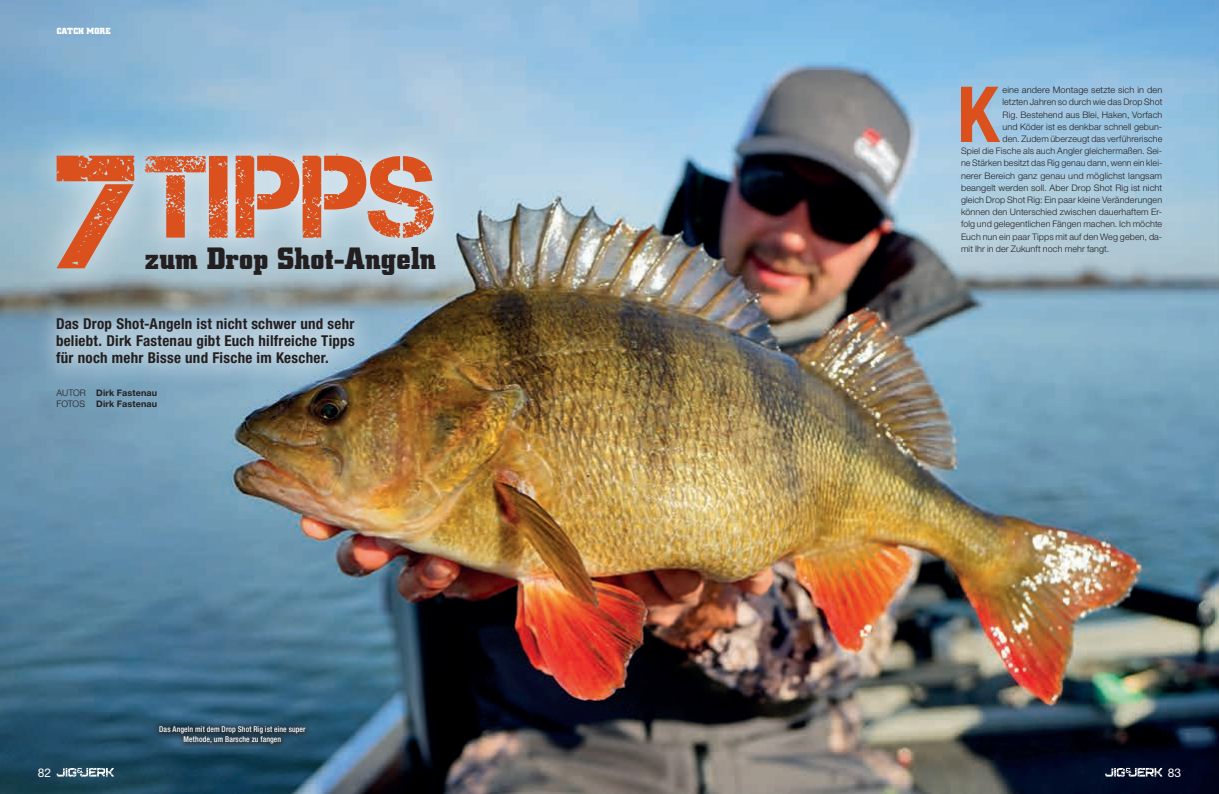
<style>
.page{position:relative;width:1219px;height:794px;background:#fff}
.page>*{position:absolute;margin:0;border:0;box-sizing:border-box;transform-origin:0 0}
.t1{font:116.6px "Captureit";letter-spacing:-.005em;color:#da511d}
.t2{font:700 condensed 77.3px "Helvetica Neue LT Std";color:#da511d}
.t3{font:700 31.3px "Square Slabserif 711 BT";letter-spacing:-.005em;color:#231f20}
.t4{font:700 condensed 15px/17px "Helvetica Neue LT Std";letter-spacing:.015em;color:#231f20;text-align:justify}
.t5{font:12px "Helvetica Neue LT Std";color:#fff}
.t6{font:300 9px "Helvetica Neue LT Std";letter-spacing:.01em;color:#231f20}
.t7{font:700 9px/10.8px "Helvetica Neue LT Std";letter-spacing:.02em;color:#231f20}
.t8{font:700 9px "Square Slabserif 711 BT";letter-spacing:.015em;color:#fff}
.t9{font:500 condensed 8px/10px "Helvetica Neue LT Std";letter-spacing:.015em;color:#fff;text-align:center;scale:.96 1}
.s1{font-size:160.2px}
.s2{font-size:32px}
.s3{font-weight:300}
</style>
<div class="page">
<img style="left:0;top:0;width:1219px;height:794px">
<div style="left:33px;top:295px;width:344px;height:92px;background:#fff;opacity:.67"></div>
<div style="left:120px;top:129px;width:339px;height:135px;background:#fff;opacity:.71"></div>
<div style="left:21px;top:119px;width:149px;height:185px;background:#fff;opacity:.71"></div>
<div style="left:153px;top:720px;width:159px;height:30px;background:#231f20;opacity:.76"></div>
<svg style="left:57px;top:768px;width:57px;height:9px"></svg>
<svg style="left:1105px;top:768px;width:57px;height:9px"></svg>
<p class="t8" style="left:57px;top:26px;width:56px">CATCH MORE</p>
<h1 class="t1" style="left:57px;top:132px;width:381px"><span class="s1">7</span>TIPPS</h1>
<h3 class="t3" style="left:145px;top:238px;width:293px">zum Drop Shot-An<span class="s2">geln</span></h3>
<h3 class="t4" style="left:56px;top:315px;width:300px">Das Drop Shot-Angeln ist nicht schwer und sehr beliebt. Dirk Fastenau gibt Euch hilfreiche Tipps für noch mehr Bisse und Fische im Kescher.</h3>
<p class="t7" style="left:57px;top:387px;width:102px"><span class="s3">AUTOR</span> Dirk Fastenau<br><span class="s3">FOTOS</span> Dirk Fastenau</p>
<p class="t9" style="left:159px;top:724px;width:154px">Das Angeln mit dem Drop Shot Rig ist eine super<br>Methode, um Barsche zu fangen</p>
<h2 class="t2" style="left:957px;top:68px;width:43px">K</h2>
<p class="t6" style="left:1002px;top:84px;width:161px">eine andere Montage setzte sich in den</p>
<p class="t6" style="left:1002px;top:97px;width:161px">letzten Jahren so durch wie das Drop Shot</p>
<p class="t6" style="left:1002px;top:109px;width:161px">Rig. Bestehend aus Blei, Haken, Vorfach</p>
<p class="t6" style="left:1002px;top:121px;width:161px">und Köder ist es denkbar schnell gebun-</p>
<p class="t6" style="left:1002px;top:133px;width:161px">den. Zudem überzeugt das verführerische</p>
<p class="t6" style="left:961px;top:145px;width:203px">Spiel die Fische als auch Angler gleichermaßen. Sei-</p>
<p class="t6" style="left:961px;top:158px;width:203px">ne Stärken besitzt das Rig genau dann, wenn ein klei-</p>
<p class="t6" style="left:961px;top:170px;width:203px">nerer Bereich ganz genau und möglichst langsam</p>
<p class="t6" style="left:961px;top:182px;width:203px">beangelt werden soll. Aber Drop Shot Rig ist nicht</p>
<p class="t6" style="left:961px;top:194px;width:203px">gleich Drop Shot Rig: Ein paar kleine Veränderungen</p>
<p class="t6" style="left:961px;top:206px;width:203px">können den Unterschied zwischen dauerhaftem Er-</p>
<p class="t6" style="left:961px;top:219px;width:203px">folg und gelegentlichen Fängen machen. Ich möchte</p>
<p class="t6" style="left:961px;top:231px;width:203px">Euch nun ein paar Tipps mit auf den Weg geben, da-</p>
<p class="t6" style="left:961px;top:243px;width:150px">mit Ihr in der Zukunft noch mehr fangt.</p>
<h3 class="t5" style="left:38px;top:765px;width:15px">82</h3>
<h3 class="t5" style="left:1168px;top:765px;width:15px">83</h3>
</div>
